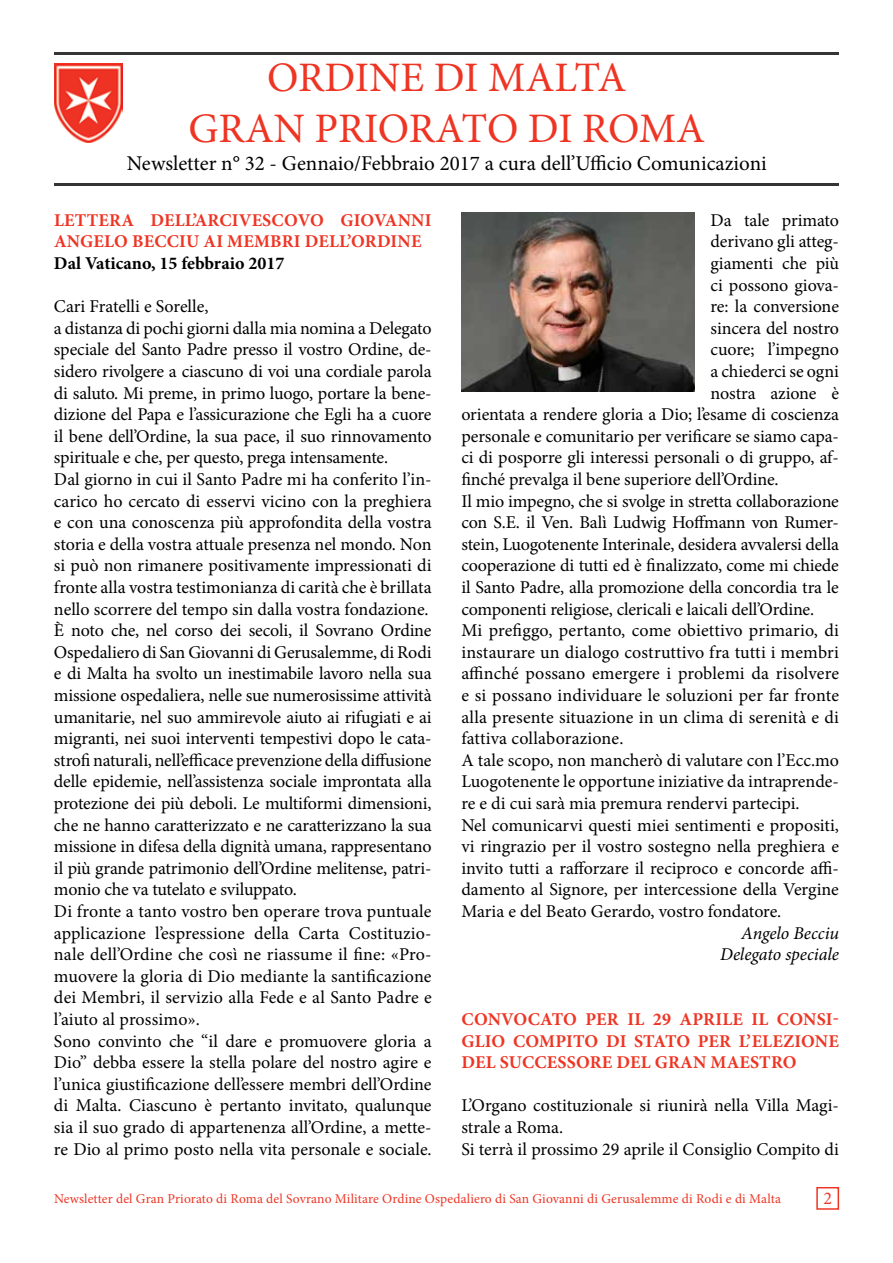
<style>
.page{position:relative;width:893px;height:1263px;background:#fff}
.page>*{position:absolute;margin:0;border:0;box-sizing:border-box;transform-origin:0 0}
.t1{font:42px/50.4px "Minion Pro";letter-spacing:-.005em;color:#ee3524;text-align:center}
.t2{font:21px "Minion Pro";color:#000}
.t3{font:18px/21.6px "Minion Pro";letter-spacing:-.005em;color:#000}
.t4{font:700 18px/21.6px "Minion Pro";letter-spacing:.01em;color:#ee3524;text-align:justify}
.t5{font:italic 18px/21.6px "Minion Pro";letter-spacing:-.005em;color:#000;text-align:right}
.t6{font:700 18px "Minion Pro";color:#000}
.t7{font:18px "Minion Pro";color:#ee3524}
.t8{font:13.5px "Minion Pro";letter-spacing:.01em;color:#ee3524}
</style>
<div class="page">
<svg style="left:816px;top:1187px;width:24px;height:23px"></svg>
<img style="left:54px;top:184px;width:785px;height:1px">
<img style="left:54px;top:64px;width:69px;height:79px">
<img style="left:54px;top:53px;width:785px;height:1px">
<img style="left:461px;top:213px;width:233px;height:178px">
<h1 class="t1" style="left:189px;top:53px;width:518px">ORDINE DI MALTA<br>GRAN PRIORATO DI ROMA</h1>
<p class="t2" style="left:127px;top:149px;width:641px">Newsletter n° 32 - Gennaio/Febbraio 2017 a cura dell’Ufficio Comunicazioni</p>
<p class="t4" style="left:54px;top:209px;width:379px">LETTERA DELL’ARCIVESCOVO GIOVANNI<br>ANGELO BECCIU AI MEMBRI DELL’ORDINE</p>
<p class="t6" style="left:54px;top:250px;width:232px">DAL VATICANO, 15 FEBBRAIO 2017</p>
<p class="t3" style="left:54px;top:296px;width:379px">Cari Fratelli e Sorelle,<br>a distanza di pochi giorni dalla mia nomina a Delegato speciale del Santo Padre presso il vostro Ordine, de&shy;sidero rivolgere a ciascuno di voi una cordiale parola di saluto. Mi preme, in primo luogo, portare la bene&shy;dizione del Papa e l’assicurazione che Egli ha a cuore il bene dell’Ordine, la sua pace, il suo rinnovamento spirituale e che, per questo, prega intensamente.<br>Dal giorno in cui il Santo Padre mi ha conferito l’in&shy;carico ho cercato di esservi vicino con la preghiera e con una conoscenza più approfondita della vostra storia e della vostra attuale presenza nel mondo. Non si può non rimanere positivamente impressionati di fronte alla vostra testimonianza di carità che è brillata nello scorrere del tempo sin dalla vostra fondazione.<br>È noto che, nel corso dei secoli, il Sovrano Ordine Ospedaliero di San Giovanni di Gerusalemme, di Rodi e di Malta ha svolto un inestimabile lavoro nella sua missione ospedaliera, nelle sue numerosissime attività umanitarie, nel suo ammirevole aiuto ai rifugiati e ai migranti, nei suoi interventi tempestivi dopo le cata&shy;strofi naturali, nell’efficace prevenzione della diffusione delle epidemie, nell’assistenza sociale improntata alla protezione dei più deboli. Le multiformi dimensioni, che ne hanno caratterizzato e ne caratterizzano la sua missione in difesa della dignità umana, rappresentano il più grande patrimonio dell’Ordine melitense, patri&shy;monio che va tutelato e sviluppato.<br>Di fronte a tanto vostro ben operare trova puntuale applicazione l’espressione della Carta Costituzio&shy;nale dell’Ordine che così ne riassume il fine: «Pro&shy;muovere la gloria di Dio mediante la santificazione dei Membri, il servizio alla Fede e al Santo Padre e l’aiuto al prossimo».<br>Sono convinto che “il dare e promuovere gloria a Dio” debba essere la stella polare del nostro agire e l’unica giustificazione dell’essere membri dell’Ordine di Malta. Ciascuno è pertanto invitato, qualunque sia il suo grado di appartenenza all’Ordine, a mette&shy;re Dio al primo posto nella vita personale e sociale.</p>
<p class="t3" style="left:710px;top:209px;width:130px">Da tale primato</p>
<p class="t3" style="left:710px;top:231px;width:130px">derivano gli atteg-</p>
<p class="t3" style="left:710px;top:252px;width:130px">giamenti che più</p>
<p class="t3" style="left:710px;top:274px;width:130px">ci possono giova-</p>
<p class="t3" style="left:710px;top:296px;width:130px">re: la conversione</p>
<p class="t3" style="left:710px;top:317px;width:130px">sincera del nostro</p>
<p class="t3" style="left:710px;top:339px;width:130px">cuore; l’impegno</p>
<p class="t3" style="left:710px;top:360px;width:130px">a chiederci se ogni</p>
<p class="t3" style="left:710px;top:382px;width:130px">nostra azione è</p>
<p class="t3" style="left:461px;top:404px;width:379px">orientata a rendere gloria a Dio; l’esame di coscienza</p>
<p class="t3" style="left:461px;top:425px;width:379px">personale e comunitario per verificare se siamo capa-</p>
<p class="t3" style="left:461px;top:447px;width:379px">ci di posporre gli interessi personali o di gruppo, af-</p>
<p class="t3" style="left:461px;top:468px;width:319px">finché prevalga il bene superiore dell’Ordine.</p>
<p class="t3" style="left:461px;top:490px;width:379px">Il mio impegno, che si svolge in stretta collaborazione</p>
<p class="t3" style="left:461px;top:512px;width:379px">con S.E. il Ven. Balì Ludwig Hoffmann von Rumer-</p>
<p class="t3" style="left:461px;top:533px;width:379px">stein, Luogotenente Interinale, desidera avvalersi della</p>
<p class="t3" style="left:461px;top:555px;width:379px">cooperazione di tutti ed è finalizzato, come mi chiede</p>
<p class="t3" style="left:461px;top:576px;width:379px">il Santo Padre, alla promozione della concordia tra le</p>
<p class="t3" style="left:461px;top:598px;width:354px">componenti religiose, clericali e laicali dell’Ordine.</p>
<p class="t3" style="left:461px;top:620px;width:379px">Mi prefiggo, pertanto, come obiettivo primario, di</p>
<p class="t3" style="left:461px;top:641px;width:379px">instaurare un dialogo costruttivo fra tutti i membri</p>
<p class="t3" style="left:461px;top:663px;width:379px">affinché possano emergere i problemi da risolvere</p>
<p class="t3" style="left:461px;top:684px;width:379px">e si possano individuare le soluzioni per far fronte</p>
<p class="t3" style="left:461px;top:706px;width:379px">alla presente situazione in un clima di serenità e di</p>
<p class="t3" style="left:461px;top:728px;width:164px">fattiva collaborazione.</p>
<p class="t3" style="left:461px;top:749px;width:379px">A tale scopo, non mancherò di valutare con l’Ecc.mo</p>
<p class="t3" style="left:461px;top:771px;width:379px">Luogotenente le opportune iniziative da intraprende-</p>
<p class="t3" style="left:461px;top:792px;width:340px">re e di cui sarà mia premura rendervi partecipi.</p>
<p class="t3" style="left:461px;top:814px;width:379px">Nel comunicarvi questi miei sentimenti e propositi,</p>
<p class="t3" style="left:461px;top:836px;width:379px">vi ringrazio per il vostro sostegno nella preghiera e</p>
<p class="t3" style="left:461px;top:857px;width:379px">invito tutti a rafforzare il reciproco e concorde affi-</p>
<p class="t3" style="left:461px;top:879px;width:379px">damento al Signore, per intercessione della Vergine</p>
<p class="t3" style="left:461px;top:900px;width:321px">Maria e del Beato Gerardo, vostro fondatore.</p>
<p class="t5" style="left:720px;top:922px;width:120px">Angelo Becciu<br>Delegato speciale</p>
<p class="t4" style="left:461px;top:1008px;width:379px">CONVOCATO PER IL 29 APRILE IL CONSI-GLIO COMPITO DI STATO PER L’ELEZIONE DEL SUCCESSORE DEL GRAN MAESTRO</p>
<p class="t3" style="left:461px;top:1095px;width:379px">L’Organo costituzionale si riunirà nella Villa Magi&shy;strale a Roma.<br>Si terrà il prossimo 29 aprile il Consiglio Compito di</p>
<p class="t8" style="left:54px;top:1189px;width:728px">Newsletter del Gran Priorato di Roma del Sovrano Militare Ordine Ospedaliero di San Giovanni di Gerusalemme di Rodi e di Malta</p>
<p class="t7" style="left:823px;top:1186px;width:10px">2</p>
</div>
